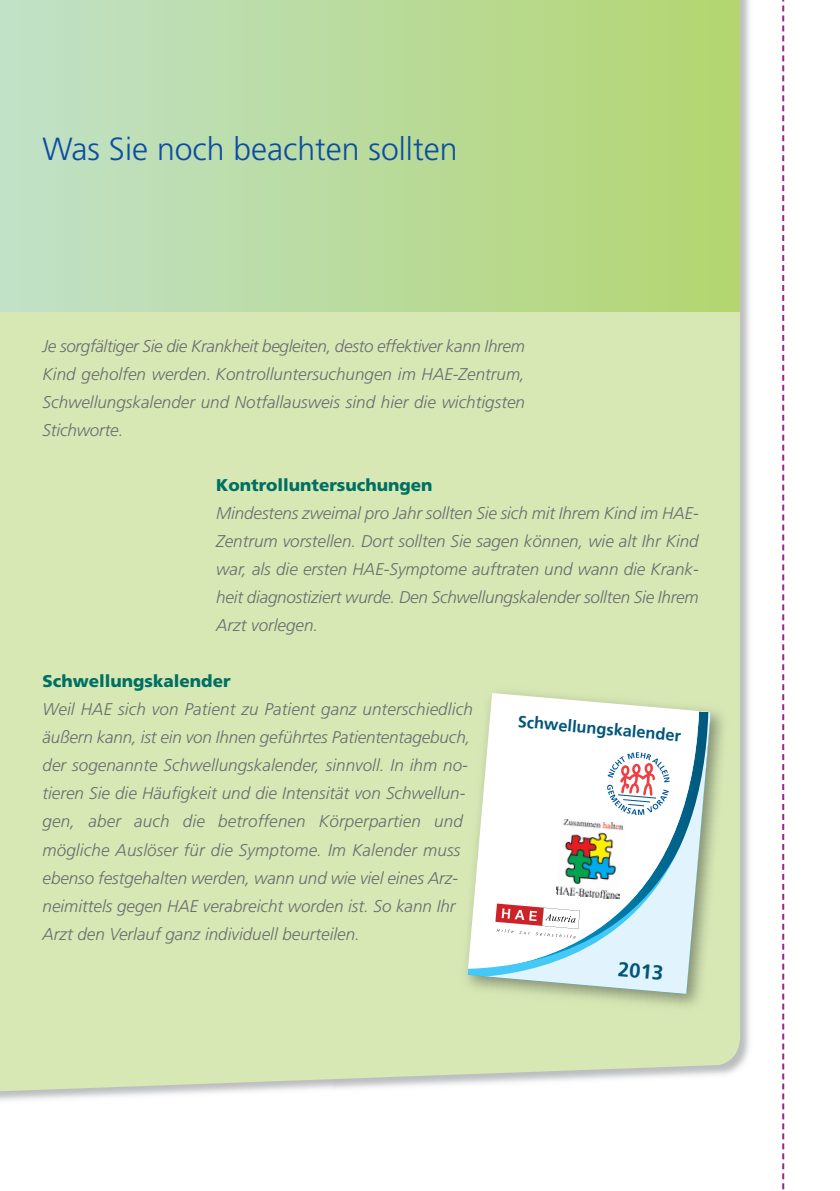
<style>
.page{position:relative;width:840px;height:1191px;background:#fff}
.page>*{position:absolute;margin:0;border:0;box-sizing:border-box;transform-origin:0 0}
.t1{font:300 32px "Frutiger";color:#0d4da1}
.t2{font:20.2px "Frutiger 65 Bold+T42+VPFNEM";color:#00557b}
.t3{font:italic 300 17px/28px "Frutiger";color:#6c6d70;text-align:justify}
.t4{font:900 17px "Frutiger";color:#007063}
.t5{font:16.4px "Frutiger 65 Bold+T42+VPFNEM";color:#00557b}
</style>
<div class="page">
<img style="left:739px;top:0;width:11px;height:1068px">
<div style="left:0;top:312px;width:739px;height:789px;background:#d7e8b5"></div>
<svg style="left:782px;top:0;width:1px;height:1190px"></svg>
<div style="left:0;top:0;width:739px;height:312px;background:linear-gradient(to right,#c1e1c8,#b3d570)"></div>
<img style="left:454px;top:680px;width:281px;height:339px">
<svg style="left:467px;top:693px;width:243px;height:300px"></svg>
<svg style="left:606px;top:752px;width:63px;height:63px"></svg>
<svg style="left:495px;top:903px;width:84px;height:35px"></svg>
<img style="left:555px;top:819px;width:70px;height:80px">
<h1 class="t1" style="left:43px;top:136px;width:416px">Was Sie noch beachten sollten</h1>
<p class="t3" style="left:43px;top:333px;width:483px">Je sorgfältiger Sie die Krankheit begleiten, desto effektiver kann Ihrem Kind geholfen werden. Kontrolluntersuchungen im HAE-Zentrum, Schwellungskalender und Notfallausweis sind hier die wichtigsten Stichworte.</p>
<p class="t4" style="left:216px;top:478px;width:217px">Kontrolluntersuchungen</p>
<p class="t3" style="left:216px;top:501px;width:483px">Mindestens zweimal pro Jahr sollten Sie sich mit Ihrem Kind im HAE-Zentrum vorstellen. Dort sollten Sie sagen können, wie alt Ihr Kind war, als die ersten HAE-Symptome auftraten und wann die Krank&shy;heit diagnostiziert wurde. Den Schwellungskalender sollten Sie Ihrem Arzt vorlegen.</p>
<p class="t4" style="left:43px;top:674px;width:189px">Schwellungskalender</p>
<p class="t3" style="left:43px;top:697px;width:431px;text-align:left">Weil HAE sich von Patient zu Patient ganz unterschiedlich äußern kann, ist ein von Ihnen geführtes Patiententagebuch, der sogenannte Schwellungskalender, sinnvoll. In ihm no&shy;tieren Sie die Häufigkeit und die Intensität von Schwellun&shy;gen, aber auch die betroffenen Körperpartien und mögliche Auslöser für die Symptome. Im Kalender muss ebenso festgehalten werden, wann und wie viel eines Arz&shy;neimittels gegen HAE verabreicht worden ist. So kann Ihr Arzt den Verlauf ganz individuell beurteilen.</p>
<p class="t5" style="left:518px;top:712px;width:165px;rotate:5deg">Schwellungskalender</p>
<p class="t2" style="left:619px;top:957px;width:47px;rotate:5deg">2013</p>
</div>
